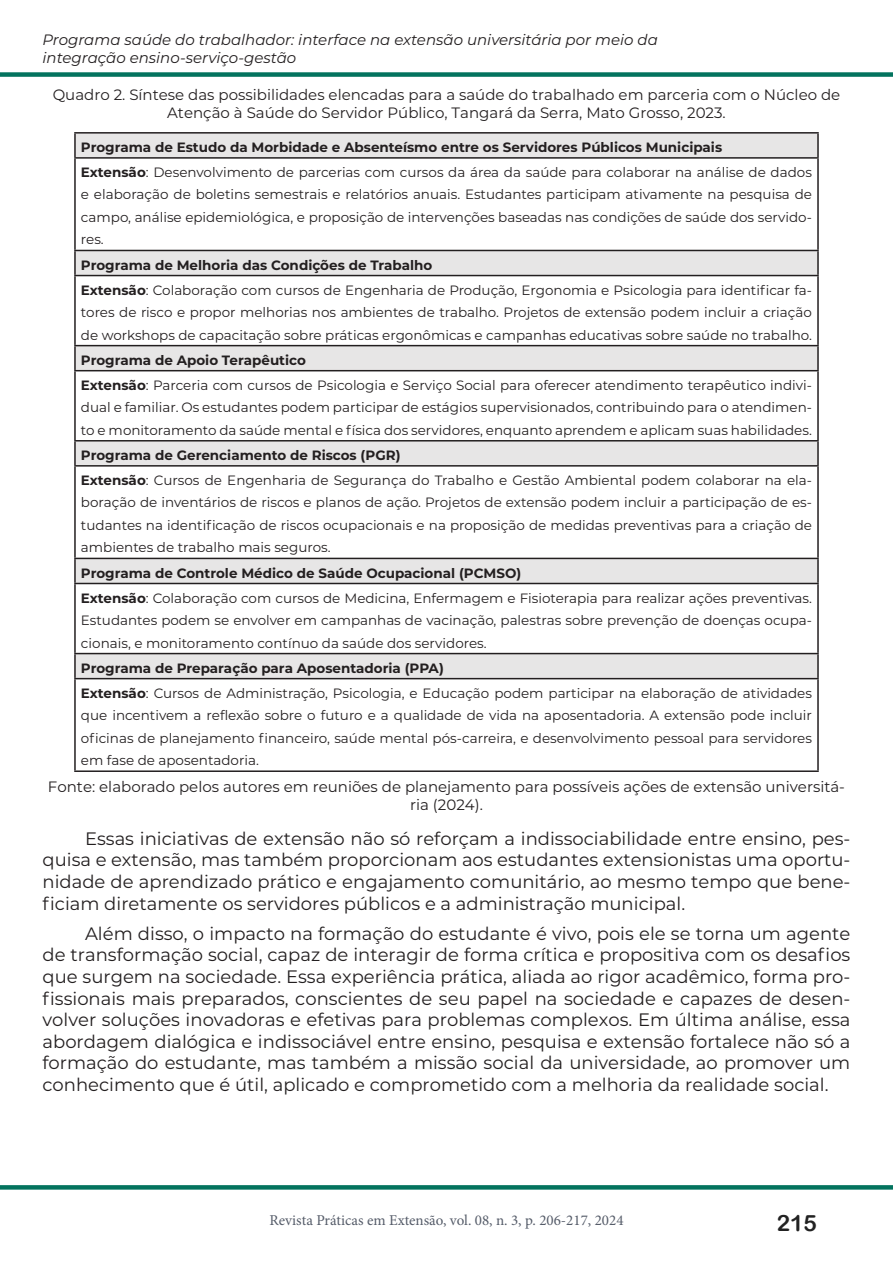
<style>
.page{position:relative;width:893px;height:1263px;background:#fff}
.page>*{position:absolute;margin:0;border:0;box-sizing:border-box;transform-origin:0 0}
.t1{font:22.5px "Arial Rounded MT Bold";color:#222}
.t2{font:18px/21.6px "Montserrat";color:#231f20;text-align:justify}
.t3{font:15px/18px "Montserrat";color:#231f20;text-align:center}
.t4{font:italic 15px/18px "Montserrat";color:#231f20}
.t5{font:15px "Minion Pro";color:#555c69}
.t6{font:13.5px/22.5px "Montserrat";color:#231f20}
.t7{font:700 13.5px/25px "Montserrat";color:#231f20}
.s1{font-weight:400}
.s2{font-weight:700}
</style>
<div class="page">
<div style="left:0;top:72px;width:893px;height:5px;background:#03735e"></div>
<svg style="left:0;top:1185px;width:893px;height:4px;background:#0b7763"></svg>
<svg style="left:76px;top:134px;width:741px;height:544px"></svg>
<hr style="left:74px;top:132px;width:745px;height:2px;background:#231f20">
<hr style="left:74px;top:134px;width:2px;height:23px;background:#231f20">
<hr style="left:817px;top:134px;width:2px;height:23px;background:#231f20">
<hr style="left:74px;top:157px;width:745px;height:2px;background:#231f20">
<hr style="left:74px;top:159px;width:2px;height:91px;background:#231f20">
<hr style="left:817px;top:159px;width:2px;height:91px;background:#231f20">
<hr style="left:74px;top:250px;width:745px;height:1px;background:#231f20">
<hr style="left:74px;top:251px;width:2px;height:24px;background:#231f20">
<hr style="left:817px;top:251px;width:2px;height:24px;background:#231f20">
<hr style="left:74px;top:275px;width:745px;height:1px;background:#231f20">
<hr style="left:74px;top:276px;width:2px;height:69px;background:#231f20">
<hr style="left:817px;top:276px;width:2px;height:69px;background:#231f20">
<hr style="left:74px;top:345px;width:745px;height:1px;background:#231f20">
<hr style="left:74px;top:346px;width:2px;height:24px;background:#231f20">
<hr style="left:817px;top:346px;width:2px;height:24px;background:#231f20">
<hr style="left:74px;top:370px;width:745px;height:1px;background:#231f20">
<hr style="left:74px;top:371px;width:2px;height:69px;background:#231f20">
<hr style="left:817px;top:371px;width:2px;height:69px;background:#231f20">
<hr style="left:74px;top:440px;width:745px;height:1px;background:#231f20">
<hr style="left:74px;top:441px;width:2px;height:24px;background:#231f20">
<hr style="left:817px;top:441px;width:2px;height:24px;background:#231f20">
<hr style="left:74px;top:465px;width:745px;height:2px;background:#231f20">
<hr style="left:74px;top:467px;width:2px;height:91px;background:#231f20">
<hr style="left:817px;top:467px;width:2px;height:91px;background:#231f20">
<hr style="left:74px;top:558px;width:745px;height:1px;background:#231f20">
<hr style="left:74px;top:559px;width:2px;height:24px;background:#231f20">
<hr style="left:817px;top:559px;width:2px;height:24px;background:#231f20">
<hr style="left:74px;top:583px;width:745px;height:1px;background:#231f20">
<hr style="left:74px;top:584px;width:2px;height:69px;background:#231f20">
<hr style="left:817px;top:584px;width:2px;height:69px;background:#231f20">
<hr style="left:74px;top:653px;width:745px;height:1px;background:#231f20">
<hr style="left:74px;top:654px;width:2px;height:24px;background:#231f20">
<hr style="left:817px;top:654px;width:2px;height:24px;background:#231f20">
<hr style="left:74px;top:678px;width:745px;height:1px;background:#231f20">
<hr style="left:74px;top:679px;width:2px;height:91px;background:#231f20">
<hr style="left:817px;top:679px;width:2px;height:91px;background:#231f20">
<hr style="left:74px;top:770px;width:745px;height:2px;background:#231f20">
<p class="t4" style="left:43px;top:30px;width:617px">Programa saúde do trabalhador: interface na extensão universitária por meio da integração ensino-serviço-gestão</p>
<p class="t3" style="left:53px;top:85px;width:789px">Quadro 2. Síntese das possibilidades elencadas para a saúde do trabalhado em parceria com o Núcleo de<br>Atenção à Saúde do Servidor Público, Tangará da Serra, Mato Grosso, 2023.</p>
<p class="t7" style="left:81px;top:134px;width:732px">Programa de Estudo da Morbidade e Absenteísmo entre os Servidores Públicos Municipais<br>Extensão<span class="s1">: Desenvolvimento de parcerias com cursos da área da saúde para colaborar na análise de dados</span></p>
<p class="t6" style="left:81px;top:183px;width:733px;text-align:justify">e elaboração de boletins semestrais e relatórios anuais. Estudantes participam ativamente na pesquisa de campo, análise epidemiológica, e proposição de intervenções baseadas nas condições de saúde dos servido&shy;res.</p>
<p class="t6" style="left:81px;top:252px;width:732px;line-height:25px"><span class="s2">Programa de Melhoria das Condições de Trabalho<br>Extensão</span>: Colaboração com cursos de Engenharia de Produção, Ergonomia e Psicologia para identificar fa-</p>
<p class="t6" style="left:81px;top:301px;width:732px">tores de risco e propor melhorias nos ambientes de trabalho. Projetos de extensão podem incluir a criação de workshops de capacitação sobre práticas ergonômicas e campanhas educativas sobre saúde no trabalho.</p>
<p class="t6" style="left:81px;top:347px;width:732px;line-height:25px"><span class="s2">Programa de Apoio Terapêutico<br>Extensão</span>: Parceria com cursos de Psicologia e Serviço Social para oferecer atendimento terapêutico indivi-</p>
<p class="t6" style="left:81px;top:396px;width:732px">dual e familiar. Os estudantes podem participar de estágios supervisionados, contribuindo para o atendimen&shy;to e monitoramento da saúde mental e física dos servidores, enquanto aprendem e aplicam suas habilidades.</p>
<p class="t6" style="left:81px;top:442px;width:732px;line-height:25px"><span class="s2">Programa de Gerenciamento de Riscos (PGR)<br>Extensão</span>: Cursos de Engenharia de Segurança do Trabalho e Gestão Ambiental podem colaborar na ela-</p>
<p class="t6" style="left:81px;top:491px;width:733px;text-align:justify">boração de inventários de riscos e planos de ação. Projetos de extensão podem incluir a participação de es&shy;tudantes na identificação de riscos ocupacionais e na proposição de medidas preventivas para a criação de ambientes de trabalho mais seguros.</p>
<p class="t6" style="left:81px;top:560px;width:733px;line-height:25px"><span class="s2">Programa de Controle Médico de Saúde Ocupacional (PCMSO)<br>Extensão</span>: Colaboração com cursos de Medicina, Enfermagem e Fisioterapia para realizar ações preventivas.</p>
<p class="t6" style="left:81px;top:609px;width:732px">Estudantes podem se envolver em campanhas de vacinação, palestras sobre prevenção de doenças ocupa&shy;cionais, e monitoramento contínuo da saúde dos servidores.</p>
<p class="t6" style="left:81px;top:655px;width:732px;line-height:25px"><span class="s2">Programa de Preparação para Aposentadoria (PPA)<br>Extensão</span>: Cursos de Administração, Psicologia, e Educação podem participar na elaboração de atividades</p>
<p class="t6" style="left:81px;top:704px;width:733px;text-align:justify">que incentivem a reflexão sobre o futuro e a qualidade de vida na aposentadoria. A extensão pode incluir oficinas de planejamento financeiro, saúde mental pós-carreira, e desenvolvimento pessoal para servidores em fase de aposentadoria.</p>
<p class="t3" style="left:48px;top:778px;width:799px">Fonte: elaborado pelos autores em reuniões de planejamento para possíveis ações de extensão universitá&shy;ria (2024).</p>
<p class="t2" style="left:43px;top:827px;width:809px;text-indent:43px">Essas iniciativas de extensão não só reforçam a indissociabilidade entre ensino, pes&shy;quisa e extensão, mas também proporcionam aos estudantes extensionistas uma oportu&shy;nidade de aprendizado prático e engajamento comunitário, ao mesmo tempo que bene&shy;ficiam diretamente os servidores públicos e a administração municipal.</p>
<p class="t2" style="left:43px;top:922px;width:809px;text-indent:43px">Além disso, o impacto na formação do estudante é vivo, pois ele se torna um agente de transformação social, capaz de interagir de forma crítica e propositiva com os desafios que surgem na sociedade. Essa experiência prática, aliada ao rigor acadêmico, forma pro&shy;fissionais mais preparados, conscientes de seu papel na sociedade e capazes de desen&shy;volver soluções inovadoras e efetivas para problemas complexos. Em última análise, essa abordagem dialógica e indissociável entre ensino, pesquisa e extensão fortalece não só a formação do estudante, mas também a missão social da universidade, ao promover um conhecimento que é útil, aplicado e comprometido com a melhoria da realidade social.</p>
<p class="t5" style="left:269px;top:1210px;width:356px">Revista Práticas em Extensão, vol. 08, n. 3, p. 206-217, 2024</p>
<h1 class="t1" style="left:777px;top:1209px;width:42px">215</h1>
</div>
